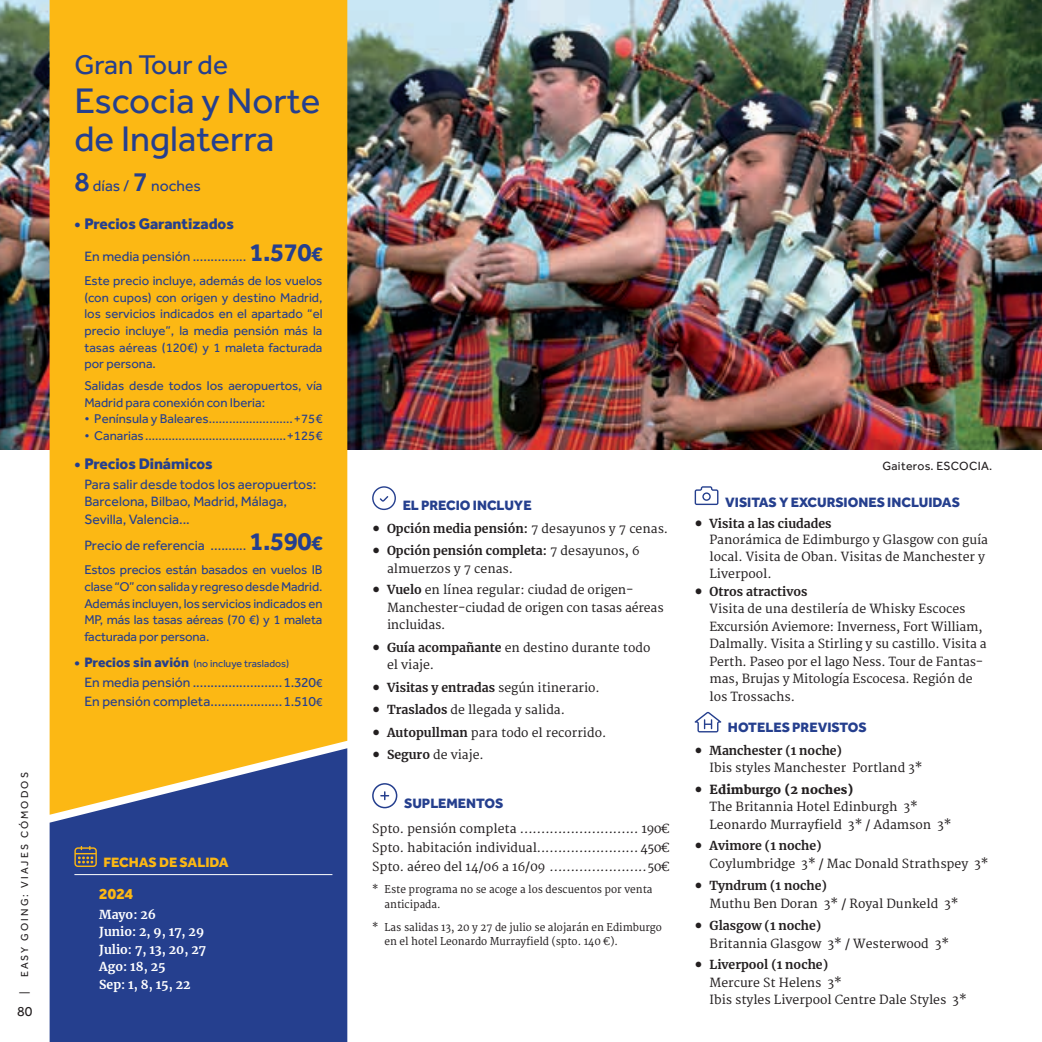
<style>
.page{position:relative;width:1042px;height:1042px;background:#fff}
.page>*{position:absolute;margin:0;border:0;box-sizing:border-box;transform-origin:0 0}
.t1{font:36.75px/38.5px "Effra";color:#253f8e}
.t2{font:28px "Effra";color:#253f8e}
.t3{font:700 26.25px "Effra";letter-spacing:-.025em;color:#253f8e}
.t4{font:800 15.75px "Effra";letter-spacing:-.005em;color:#253f8e}
.t5{font:15.75px "Effra";color:#253f8e}
.t6{font:800 15.75px "Effra";color:#fcb814}
.t7{font:14px/17.5px "Effra";color:#253f8e}
.t8{font:800 14px "Effra";color:#253f8e}
.t9{font:800 14px "Effra";color:#fcb814}
.t10{font:14px "Effra";color:#231f20}
.t11{font:13.12px/16.6px "Effra";color:#253f8e;text-align:justify}
.t12{font:12.25px/17.5px "Merriweather";color:#231f20}
.t13{font:700 12.25px "Merriweather";color:#231f20}
.t14{font:700 12.25px "Merriweather";color:#fff}
.t15{font:800 12.25px "Merriweather";color:#231f20}
.t16{font:12.25px "Effra";letter-spacing:.025em;color:#231f20}
.t17{font:10.5px/14.9px "Merriweather";color:#231f20;scale:.96 1}
.t18{font:10.5px "Effra";color:#253f8e}
.t19{font:10.5px "Effra";letter-spacing:.2em;color:#231f20}
.s1{font-weight:500;font-size:28px}
.s2{font-size:21px}
.s3{font-weight:800;font-size:14px}
.s4{font-size:12.25px}
.s5{font-family:"Minion Pro";font-weight:400;font-size:21px}
.s6{font-weight:400}
.s7{font-family:"Minion Pro";font-size:21px}
.s8{font-weight:700}
.s9{font-family:"Minion Pro";font-weight:700;font-size:21px}
</style>
<div class="page">
<img style="left:347px;top:0;width:695px;height:450px">
<img style="left:0;top:0;width:50px;height:450px">
<svg style="left:694px;top:486px;width:24px;height:19px"></svg>
<svg style="left:694px;top:712px;width:27px;height:20px"></svg>
<svg style="left:372px;top:486px;width:24px;height:24px"></svg>
<svg style="left:372px;top:783px;width:25px;height:25px"></svg>
<div style="left:50px;top:815px;width:297px;height:227px;background:#253f8e"></div>
<div style="left:50px;top:0;width:297px;height:815px;background:#fcb814"></div>
<hr style="left:74px;top:874px;width:258px;height:1px;background:#fff">
<svg style="left:74px;top:846px;width:23px;height:21px"></svg>
<p class="t19" style="left:18px;top:977px;width:206px;rotate:-90deg">EASY GOING: VIAJES CÓMODOS</p>
<p class="t19" style="left:18px;top:994px;width:4px;rotate:-90deg">|</p>
<p class="t10" style="left:17px;top:1003px;width:17px">80</p>
<p class="t2" style="left:74px;top:48px;width:155px">Gran Tour de</p>
<p class="t1" style="left:74px;top:81px;width:248px">Escocia y Norte de Inglaterra</p>
<p class="t5" style="left:74px;top:176px;width:128px"><span class="s1">8</span> días / <span class="s1">7</span> noches</p>
<p class="t4" style="left:74px;top:214px;width:161px">• Precios Garantizados</p>
<p class="t7" style="left:84px;top:247px;width:108px">En media pensión</p>
<p class="t3" style="left:250px;top:236px;width:74px">1.570<span class="s2">€</span></p>
<p class="t11" style="left:84px;top:272px;width:240px">Este precio incluye, además de los vuelos (con cupos) con origen y destino Madrid, los servicios indicados en el apartado “el precio incluye”, la media pensión más la tasas aéreas (120€) y 1 maleta facturada por persona.</p>
<p class="t11" style="left:84px;top:377px;width:240px">Salidas desde todos los aeropuertos, vía<br>Madrid para conexión con Iberia:</p>
<p class="t11" style="left:84px;top:410px;width:126px">• Península y Baleares</p>
<p class="t11" style="left:294px;top:410px;width:30px">+75€</p>
<p class="t11" style="left:84px;top:427px;width:61px">• Canarias</p>
<p class="t11" style="left:287px;top:427px;width:37px">+125€</p>
<p class="t4" style="left:74px;top:454px;width:140px">• Precios Dinámicos</p>
<p class="t7" style="left:84px;top:475px;width:233px">Para salir desde todos los aeropuertos:<br>Barcelona, Bilbao, Madrid, Málaga,<br>Sevilla, Valencia...</p>
<p class="t7" style="left:84px;top:536px;width:122px">Precio de referencia</p>
<p class="t3" style="left:250px;top:525px;width:74px">1.590<span class="s2">€</span></p>
<p class="t11" style="left:84px;top:561px;width:240px">Estos precios están basados en vuelos IB clase “O” con salida y regreso desde Madrid.<br>Además incluyen, los servicios indicados en MP, más las tasas aéreas (70 €) y 1 maleta facturada por persona.</p>
<p class="t18" style="left:74px;top:657px;width:216px"><span class="s3">• Precios sin avión</span> (no incluye traslados)</p>
<p class="t7" style="left:84px;top:673px;width:108px">En media pensión</p>
<p class="t7" style="left:283px;top:673px;width:41px">1.320<span class="s4">€</span></p>
<p class="t7" style="left:84px;top:692px;width:127px">En pensión completa</p>
<p class="t7" style="left:283px;top:692px;width:41px">1.510<span class="s4">€</span></p>
<p class="t9" style="left:104px;top:853px;width:127px">FECHAS DE SALIDA</p>
<p class="t6" style="left:99px;top:883px;width:36px">2024</p>
<p class="t14" style="left:99px;top:905px;width:58px">Mayo: 26</p>
<p class="t14" style="left:99px;top:923px;width:106px">Junio: 2, 9, 17, 29</p>
<p class="t14" style="left:99px;top:940px;width:108px">Julio: 7, 13, 20, 27</p>
<p class="t14" style="left:99px;top:958px;width:68px">Ago: 18, 25</p>
<p class="t14" style="left:99px;top:975px;width:93px">Sep: 1, 8, 15, 22</p>
<p class="t8" style="left:403px;top:497px;width:131px">EL PRECIO INCLUYE</p>
<p class="t13" style="left:372px;top:519px;width:297px"><span class="s5">•</span> Opción media pensión: <span class="s6">7 desayunos y 7 cenas.</span></p>
<p class="t12" style="left:387px;top:542px;width:254px;text-indent:-15px"><span class="s7">•</span> <span class="s8">Opción pensión completa:</span> 7 desayunos, 6 almuerzos y 7 cenas.</p>
<p class="t12" style="left:387px;top:582px;width:278px;text-indent:-15px"><span class="s7">•</span> <span class="s8">Vuelo</span> en línea regular: ciudad de origen-<br>Manchester-ciudad de origen con tasas aéreas incluidas.</p>
<p class="t12" style="left:387px;top:639px;width:265px;text-indent:-15px"><span class="s7">•</span> <span class="s8">Guía acompañante</span> en destino durante todo el viaje.</p>
<p class="t13" style="left:372px;top:679px;width:229px"><span class="s5">•</span> Visitas y entradas <span class="s6">según itinerario.</span></p>
<p class="t12" style="left:372px;top:702px;width:194px"><span class="s7">•</span> <span class="s8">Traslados</span> de llegada y salida.</p>
<p class="t12" style="left:372px;top:724px;width:236px"><span class="s7">•</span> <span class="s8">Autopullman</span> para todo el recorrido.</p>
<p class="t12" style="left:372px;top:747px;width:113px"><span class="s7">•</span> <span class="s8">Seguro</span> de viaje.</p>
<p class="t8" style="left:404px;top:795px;width:101px">SUPLEMENTOS</p>
<p class="t12" style="left:372px;top:820px;width:146px">Spto. pensión completa</p>
<p class="t12" style="left:641px;top:820px;width:30px">190€</p>
<p class="t12" style="left:372px;top:839px;width:166px">Spto. habitación individual</p>
<p class="t12" style="left:640px;top:839px;width:31px">450€</p>
<p class="t12" style="left:372px;top:858px;width:175px">Spto. aéreo del 14/06 a 16/09</p>
<p class="t12" style="left:648px;top:858px;width:24px">50€</p>
<p class="t17" style="left:384px;top:882px;width:281px;text-indent:-12px">* Este programa no se acoge a los descuentos por venta anticipada.</p>
<p class="t17" style="left:384px;top:920px;width:290px;text-indent:-12px">* Las salidas 13, 20 y 27 de julio se alojarán en Edimburgo en el hotel Leonardo Murrayfield (spto. 140 €).</p>
<p class="t16" style="left:882px;top:458px;width:111px">Gaiteros. ESCOCIA.</p>
<p class="t8" style="left:725px;top:493px;width:236px">VISITAS Y EXCURSIONES INCLUIDAS</p>
<p class="t13" style="left:694px;top:514px;width:138px"><span class="s7">•</span> Visita a las ciudades</p>
<p class="t12" style="left:709px;top:532px;width:280px">Panorámica de Edimburgo y Glasgow con guía local. Visita de Oban. Visitas de Manchester y<br>Liverpool.</p>
<p class="t12" style="left:709px;top:583px;width:279px;text-indent:-15px"><span class="s9">•</span> <span class="s8">Otros atractivos<br></span>Visita de una destilería de Whisky Escoces Excursión Aviemore: Inverness, Fort William, Dalmally. Visita a Stirling y su castillo. Visita a Perth. Paseo por el lago Ness. Tour de Fantas&shy;mas, Brujas y Mitología Escocesa. Región de los Trossachs.</p>
<p class="t8" style="left:728px;top:719px;width:140px">HOTELES PREVISTOS</p>
<p class="t13" style="left:694px;top:742px;width:149px"><span class="s5">•</span> Manchester (1 noche)</p>
<p class="t12" style="left:709px;top:760px;width:214px">Ibis styles Manchester Portland 3*</p>
<p class="t15" style="left:694px;top:782px;width:160px"><span class="s5">•</span> Edimburgo (2 noches)</p>
<p class="t12" style="left:709px;top:799px;width:244px">The Britannia Hotel Edinburgh 3*<br>Leonardo Murrayfield 3* / Adamson 3*</p>
<p class="t13" style="left:694px;top:837px;width:128px"><span class="s5">•</span> Avimore (1 noche)</p>
<p class="t12" style="left:709px;top:855px;width:281px">Coylumbridge 3* / Mac Donald Strathspey 3*</p>
<p class="t13" style="left:694px;top:877px;width:134px"><span class="s5">•</span> Tyndrum (1 noche)</p>
<p class="t12" style="left:709px;top:895px;width:251px">Muthu Ben Doran 3* / Royal Dunkeld 3*</p>
<p class="t13" style="left:694px;top:917px;width:128px"><span class="s5">•</span> Glasgow (1 noche)</p>
<p class="t12" style="left:709px;top:935px;width:241px">Britannia Glasgow 3* / Westerwood 3*</p>
<p class="t13" style="left:694px;top:956px;width:135px"><span class="s5">•</span> Liverpool (1 noche)</p>
<p class="t12" style="left:709px;top:974px;width:259px">Mercure St Helens 3*<br>Ibis styles Liverpool Centre Dale Styles 3*</p>
</div>
